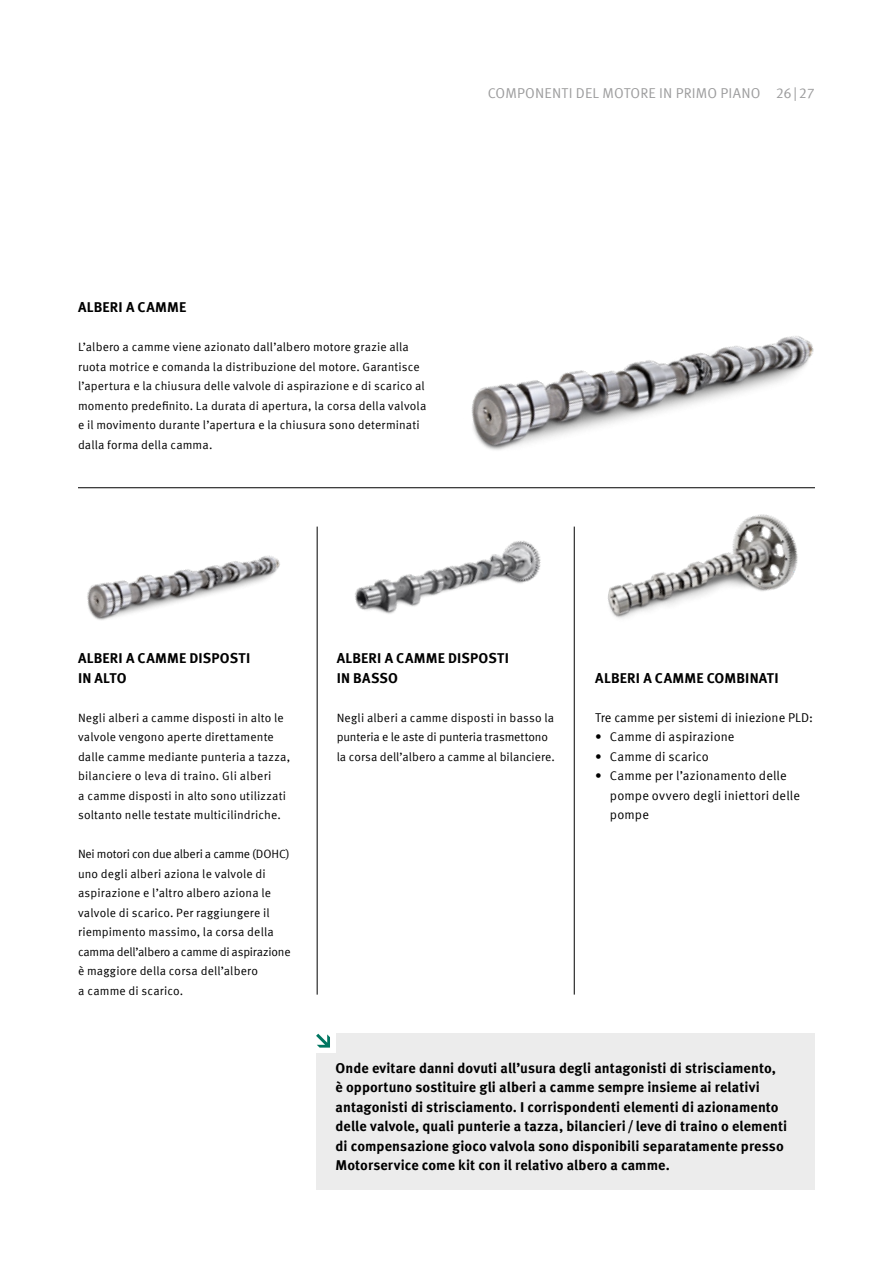
<style>
.page{position:relative;width:893px;height:1263px;background:#fff}
.page>*{position:absolute;margin:0;border:0;box-sizing:border-box;transform-origin:0 0}
.t1{font:700 14.25px/19.5px "Meta Offc Pro";letter-spacing:.005em;color:#000}
.t2{font:14.25px "Meta Offc Pro Norm";letter-spacing:.01em;color:#9c9c9d}
.t3{font:12.75px/19.5px "Meta Offc Pro Norm";letter-spacing:.005em;color:#000}
.t4{font:12px/19.5px "Meta Offc Pro Norm";letter-spacing:.01em;color:#000}
</style>
<div class="page">
<hr style="left:317px;top:527px;width:1px;height:467px;background:#000">
<img style="left:471px;top:336px;width:344px;height:208px">
<img style="left:87px;top:555px;width:193px;height:65px">
<img style="left:341px;top:478px;width:223px;height:136px">
<img style="left:601px;top:482px;width:207px;height:137px">
<hr style="left:78px;top:487px;width:737px;height:1px;background:#000">
<hr style="left:574px;top:527px;width:1px;height:467px;background:#000">
<div style="left:316px;top:1034px;width:499px;height:156px;background:#ececec"></div>
<div style="left:316px;top:1033px;width:20px;height:20px;background:#fff"></div>
<svg style="left:316px;top:1034px;width:14px;height:13px"></svg>
<p class="t2" style="left:488px;top:82px;width:329px">COMPONENTI DEL MOTORE IN PRIMO PIANO 26|27</p>
<p class="t1" style="left:78px;top:296px;width:110px">ALBERI A CAMME</p>
<p class="t4" style="left:78px;top:336px;width:350px">L’albero a camme viene azionato dall’albero motore grazie alla ruota motrice e comanda la distribuzione del motore. Garantisce l’apertura e la chiusura delle valvole di aspirazione e di scarico al momento predefinito. La durata di apertura, la corsa della valvola e il movimento durante l’apertura e la chiusura sono determinati dalla forma della camma.</p>
<p class="t1" style="left:78px;top:647px;width:174px">ALBERI A CAMME DISPOSTI<br>IN ALTO</p>
<p class="t4" style="left:78px;top:707px;width:214px">Negli alberi a camme disposti in alto le valvole vengono aperte direttamente dalle camme mediante punteria a tazza, bilanciere o leva di traino. Gli alberi<br>a camme disposti in alto sono utilizzati soltanto nelle testate multicilindriche.</p>
<p class="t4" style="left:78px;top:843px;width:214px">Nei motori con due alberi a camme (DOHC) uno degli alberi aziona le valvole di aspirazione e l’altro albero aziona le valvole di scarico. Per raggiungere il riempimento massimo, la corsa della camma dell’albero a camme di aspirazione è maggiore della corsa dell’albero<br>a camme di scarico.</p>
<p class="t1" style="left:337px;top:647px;width:174px">ALBERI A CAMME DISPOSTI<br>IN BASSO</p>
<p class="t4" style="left:337px;top:707px;width:220px">Negli alberi a camme disposti in basso la punteria e le aste di punteria trasmettono la corsa dell’albero a camme al bilanciere.</p>
<p class="t1" style="left:595px;top:667px;width:185px">ALBERI A CAMME COMBINATI</p>
<p class="t3" style="left:595px;top:707px;width:219px">Tre camme per sistemi di iniezione PLD:</p>
<p class="t3" style="left:595px;top:726px;width:141px">• Camme di aspirazione</p>
<p class="t3" style="left:595px;top:746px;width:115px">• Camme di scarico</p>
<p class="t3" style="left:610px;top:765px;width:192px;text-indent:-15px">• Camme per l’azionamento delle pompe ovvero degli iniettori delle pompe</p>
<p class="t1" style="left:336px;top:1057px;width:453px">Onde evitare danni dovuti all’usura degli antagonisti di strisciamento,<br>è opportuno sostituire gli alberi a camme sempre insieme ai relativi antagonisti di strisciamento. I corrispondenti elementi di azionamento delle valvole, quali punterie a tazza, bilancieri / leve di traino o elementi di compensazione gioco valvola sono disponibili separatamente presso Motorservice come kit con il relativo albero a camme.</p>
</div>
